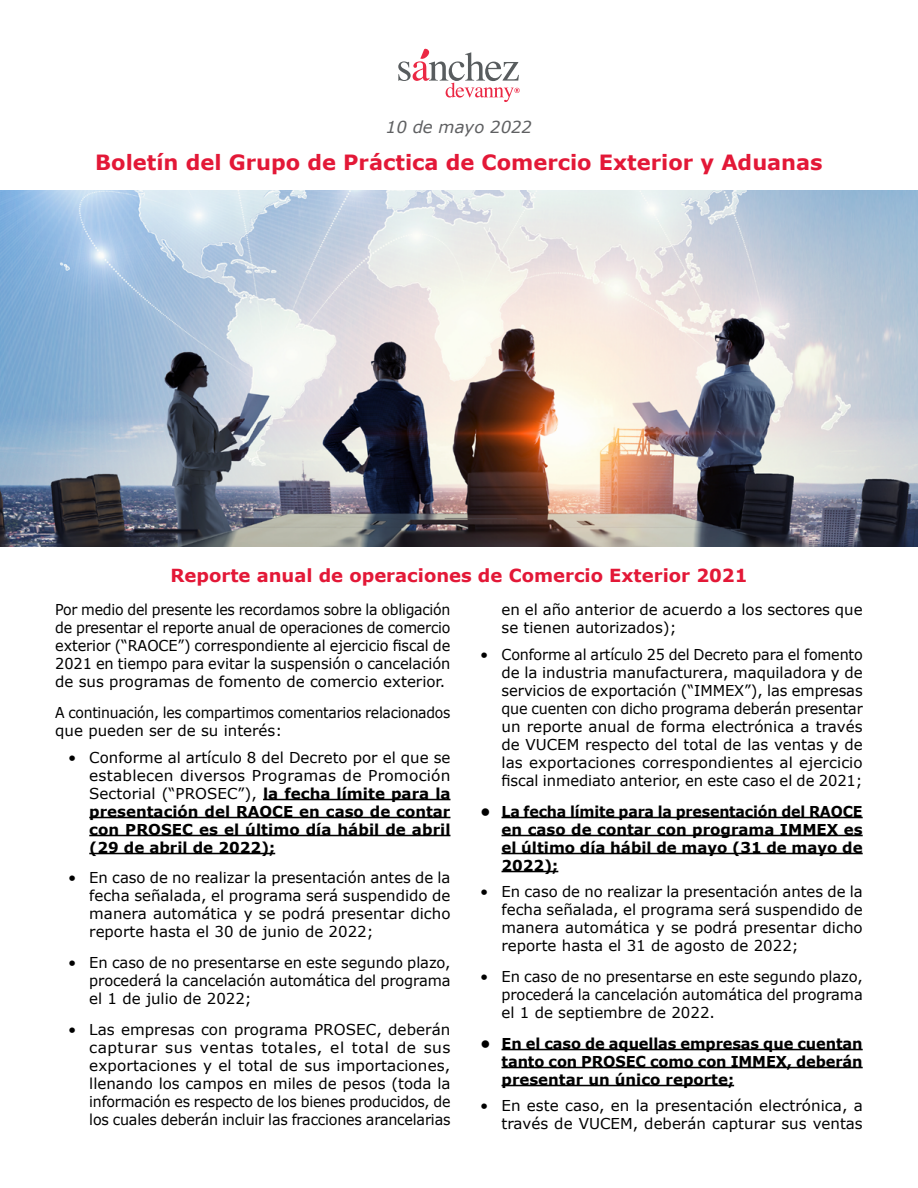
<style>
.page{position:relative;width:918px;height:1188px;background:#fff}
.page>*{position:absolute;margin:0;border:0;box-sizing:border-box;transform-origin:0 0}
.t1{font:700 21px "Verdana";color:#e31837}
.t2{font:700 18px "Verdana";color:#e31837}
.t3{font:italic 16.5px "Verdana";color:#5f6062}
.t4{font:15px/18px "Verdana";color:#000;text-align:justify}
.t5{font:700 15px/18px "Verdana";color:#000;text-align:justify}
.t6{font:15px/18px "Verdana";color:#000;text-align:justify;scale:.94 1}
.t7{font:15px/18px "Verdana";letter-spacing:-.02em;color:#000;scale:.93 1}
.s1{font-weight:400}
</style>
<div class="page">
<hr style="left:263px;top:799px;width:187px;height:1px;background:#000">
<hr style="left:89px;top:817px;width:361px;height:1px;background:#000">
<hr style="left:89px;top:835px;width:361px;height:1px;background:#000">
<hr style="left:89px;top:853px;width:186px;height:1px;background:#000">
<hr style="left:502px;top:817px;width:361px;height:1px;background:#000">
<hr style="left:502px;top:835px;width:361px;height:1px;background:#000">
<hr style="left:502px;top:853px;width:361px;height:1px;background:#000">
<hr style="left:502px;top:871px;width:56px;height:1px;background:#000">
<hr style="left:502px;top:1049px;width:361px;height:1px;background:#000">
<hr style="left:502px;top:1067px;width:361px;height:1px;background:#000">
<hr style="left:502px;top:1085px;width:232px;height:1px;background:#000">
<img style="left:0;top:191px;width:918px;height:356px">
<svg style="left:398px;top:48px;width:122px;height:54px"></svg>
<p class="t3" style="left:386px;top:117px;width:148px">10 de mayo 2022</p>
<h1 class="t1" style="left:95px;top:149px;width:729px">Boletín del Grupo de Práctica de Comercio Exterior y Aduanas</h1>
<p class="t2" style="left:170px;top:563px;width:579px">Reporte anual de operaciones de Comercio Exterior 2021</p>
<p class="t6" style="left:55px;top:601px;width:422px">Por medio del presente les recordamos sobre la obligación de presentar el reporte anual de operaciones de comercio exterior (“RAOCE”) correspondiente al ejercicio fiscal de 2021 en tiempo para evitar la suspensión o cancelación de sus programas de fomento de comercio exterior.</p>
<p class="t7" style="left:55px;top:704px;width:426px">A continuación, les compartimos comentarios relacionados que pueden ser de su interés:</p>
<p class="t5" style="left:89px;top:748px;width:363px;text-indent:-21px"><span class="s1">• Conforme al artículo 8 del Decreto por el que se establecen diversos Programas de Promoción Sectorial (“PROSEC”),</span> la fecha límite para la presentación del RAOCE en caso de contar con PROSEC es el último día hábil de abril (29 de abril de 2022);</p>
<p class="t4" style="left:89px;top:869px;width:363px;text-indent:-21px">• En caso de no realizar la presentación antes de la fecha señalada, el programa será suspendido de manera automática y se podrá presentar dicho reporte hasta el 30 de junio de 2022;</p>
<p class="t4" style="left:89px;top:954px;width:363px;text-indent:-21px">• En caso de no presentarse en este segundo plazo, procederá la cancelación automática del programa el 1 de julio de 2022;</p>
<p class="t4" style="left:89px;top:1021px;width:363px;text-indent:-21px">• Las empresas con programa PROSEC, deberán capturar sus ventas totales, el total de sus exportaciones y el total de sus importaciones, llenando los campos en miles de pesos (toda la información es respecto de los bienes producidos, de los cuales deberán incluir las fracciones arancelarias</p>
<p class="t4" style="left:502px;top:601px;width:363px">en el año anterior de acuerdo a los sectores que se tienen autorizados);</p>
<p class="t4" style="left:502px;top:646px;width:363px;text-indent:-21px">• Conforme al artículo 25 del Decreto para el fomento de la industria manufacturera, maquiladora y de servicios de exportación (“IMMEX”), las empresas que cuenten con dicho programa deberán presentar un reporte anual de forma electrónica a través de VUCEM respecto del total de las ventas y de las exportaciones correspondientes al ejercicio fiscal inmediato anterior, en este caso el de 2021;</p>
<p class="t5" style="left:502px;top:802px;width:363px;text-indent:-21px">• La fecha límite para la presentación del RAOCE en caso de contar con programa IMMEX es el último día hábil de mayo (31 de mayo de 2022);</p>
<p class="t4" style="left:502px;top:883px;width:363px;text-indent:-21px">• En caso de no realizar la presentación antes de la fecha señalada, el programa será suspendido de manera automática y se podrá presentar dicho reporte hasta el 31 de agosto de 2022;</p>
<p class="t4" style="left:502px;top:968px;width:363px;text-indent:-21px">• En caso de no presentarse en este segundo plazo, procederá la cancelación automática del programa el 1 de septiembre de 2022.</p>
<p class="t5" style="left:502px;top:1034px;width:363px;text-indent:-21px">• En el caso de aquellas empresas que cuentan tanto con PROSEC como con IMMEX, deberán presentar un único reporte;</p>
<p class="t4" style="left:480px;top:1097px;width:384px;text-align:right">• En este caso, en la presentación electrónica, a través de VUCEM, deberán capturar sus ventas</p>
</div>
